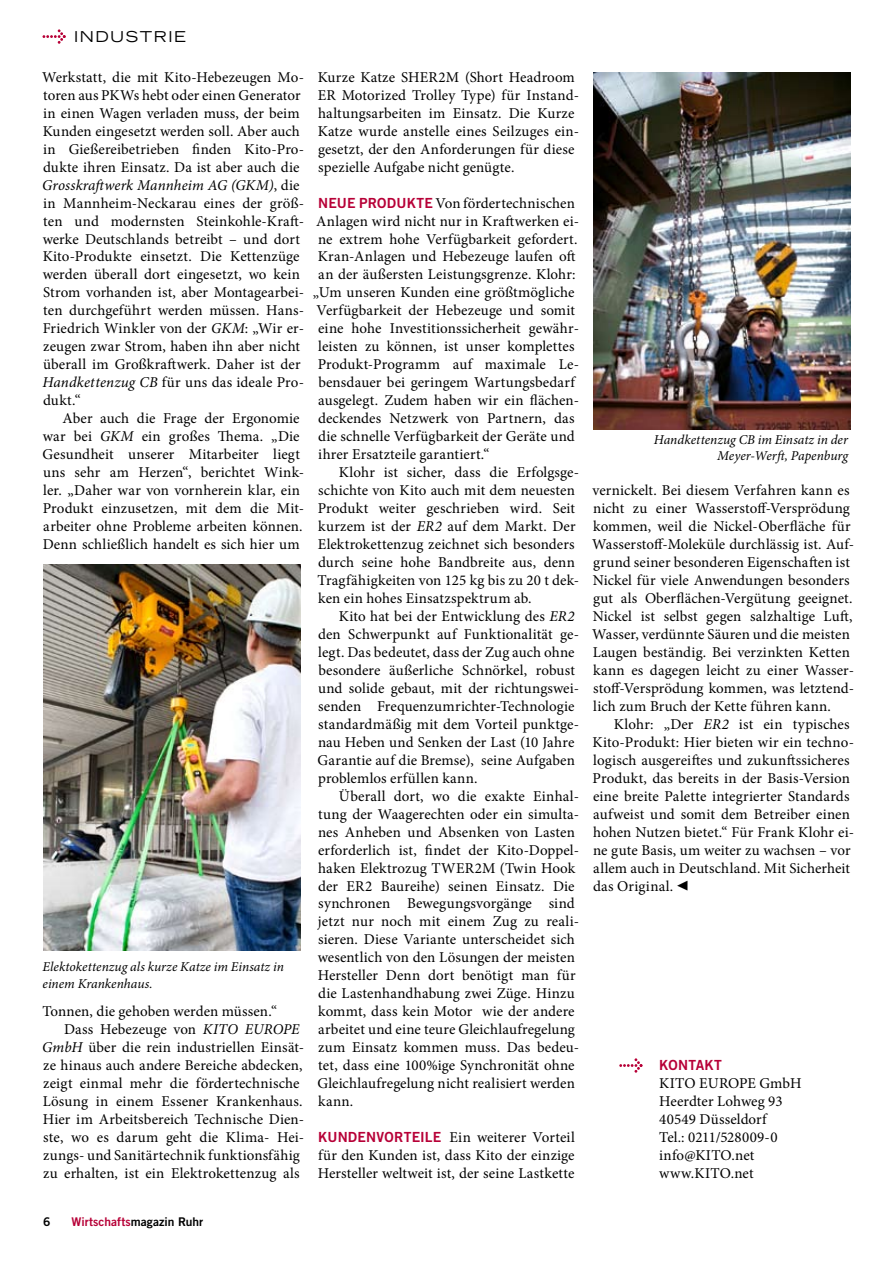
<style>
.page{position:relative;width:893px;height:1263px;background:#fff}
.page>*{position:absolute;margin:0;border:0;box-sizing:border-box;transform-origin:0 0}
.t1{font:15px/18px "Minion Pro";letter-spacing:.005em;color:#000}
.t2{font:expanded 15px "Trade Gothic LT Std";letter-spacing:.1em;color:#000}
.t3{font:13.95px "Trade Gothic LT Std Bd 2";letter-spacing:.005em;color:#b70037}
.t4{font:italic 13.5px/16.2px "Minion Pro";color:#000;text-align:right}
.t5{font:12px "Trade Gothic LT Std Bd 2";color:#b70037}
.s1{font-style:italic}
.s2{font-family:"Trade Gothic LT Std Bd 2";font-size:13.95px;color:#b70037}
.s3{color:#000}
.s4{font-size:21px}
</style>
<div class="page">
<svg style="left:43px;top:29px;width:23px;height:15px"></svg>
<svg style="left:619px;top:1058px;width:23px;height:15px"></svg>
<img style="left:593px;top:72px;width:257px;height:357px">
<img style="left:44px;top:564px;width:257px;height:387px">
<p class="t2" style="left:74px;top:27px;width:111px">INDUSTRIE</p>
<p class="t1" style="left:42px;top:68px;width:263px">Werkstatt, die mit Kito<span class="s1">-</span>Hebezeugen Mo&shy;toren aus PKWs hebt oder einen Generator in einen Wagen verladen muss, der beim Kunden eingesetzt werden soll. Aber auch in Gießereibetrieben finden Kito-Pro&shy;dukte ihren Einsatz. Da ist aber auch die <span class="s1">Grosskraftwerk Mannheim AG (GKM)</span>, die in Mannheim-Neckarau eines der größ&shy;ten und modernsten Steinkohle-Kraft&shy;werke Deutschlands betreibt – und dort Kito<span class="s1">-</span>Produkte einsetzt. Die Kettenzüge werden überall dort eingesetzt, wo kein Strom vorhanden ist, aber Montagearbei&shy;ten durchgeführt werden müssen. Hans-Friedrich Winkler von der <span class="s1">GKM</span>: „Wir er&shy;zeugen zwar Strom, haben ihn aber nicht überall im Großkraftwerk. Daher ist der <span class="s1">Handkettenzug CB</span> für uns das ideale Pro&shy;dukt.“</p>
<p class="t1" style="left:43px;top:409px;width:263px;text-indent:20px">Aber auch die Frage der Ergonomie war bei <span class="s1">GKM</span> ein großes Thema. „Die Gesundheit unserer Mitarbeiter liegt uns sehr am Herzen“, berichtet Wink&shy;ler. „Daher war von vornherein klar, ein Produkt einzusetzen, mit dem die Mit&shy;arbeiter ohne Probleme arbeiten können.<br>Denn schließlich handelt es sich hier um</p>
<p class="t4" style="left:43px;top:959px;width:243px;text-align:left">Elektokettenzug als kurze Katze im Einsatz in einem Krankenhaus.</p>
<p class="t1" style="left:42px;top:1002px;width:236px">Tonnen, die gehoben werden müssen.“</p>
<p class="t1" style="left:64px;top:1020px;width:235px">Dass Hebezeuge von <span class="s1">KITO Europe</span></p>
<p class="t1" style="left:42px;top:1038px;width:263px"><span class="s1">GmbH</span> über die rein industriellen Einsät-</p>
<p class="t1" style="left:43px;top:1056px;width:261px">ze hinaus auch andere Bereiche abdecken,</p>
<p class="t1" style="left:43px;top:1074px;width:258px">zeigt einmal mehr die fördertechnische</p>
<p class="t1" style="left:43px;top:1092px;width:261px">Lösung in einem Essener Krankenhaus.</p>
<p class="t1" style="left:43px;top:1110px;width:263px">Hier im Arbeitsbereich Technische Dien-</p>
<p class="t1" style="left:43px;top:1128px;width:262px">ste, wo es darum geht die Klima- Hei-</p>
<p class="t1" style="left:43px;top:1146px;width:258px">zungs- und Sanitärtechnik funktionsfähig</p>
<p class="t1" style="left:43px;top:1164px;width:258px">zu erhalten, ist ein Elektrokettenzug als</p>
<p class="t1" style="left:318px;top:68px;width:263px">Kurze Katze SHER2M (Short Headroom ER Motorized Trolley Type) für Instand&shy;haltungsarbeiten im Einsatz. Die Kurze Katze wurde anstelle eines Seilzuges ein&shy;gesetzt, der den Anforderungen für diese spezielle Aufgabe nicht genügte.</p>
<p class="t1" style="left:318px;top:194px;width:258px"><span class="s2">N EUE PRO DUKTE</span> Von fördertechnischen</p>
<p class="t1" style="left:316px;top:212px;width:264px">Anlagen wird nicht nur in Kraftwerken ei-</p>
<p class="t1" style="left:318px;top:230px;width:261px">ne extrem hohe Verfügbarkeit gefordert.</p>
<p class="t1" style="left:318px;top:248px;width:259px">Kran-Anlagen und Hebezeuge laufen oft</p>
<p class="t1" style="left:318px;top:266px;width:259px">an der äußersten Leistungsgrenze. Klohr:</p>
<p class="t1" style="left:313px;top:284px;width:263px">„Um unseren Kunden eine größtmögliche</p>
<p class="t1" style="left:317px;top:302px;width:260px">Verfügbarkeit der Hebezeuge und somit</p>
<p class="t1" style="left:318px;top:320px;width:262px">eine hohe Investitionssicherheit gewähr-</p>
<p class="t1" style="left:318px;top:338px;width:258px">leisten zu können, ist unser komplettes</p>
<p class="t1" style="left:318px;top:356px;width:263px">Produkt-Programm auf maximale Le-</p>
<p class="t1" style="left:318px;top:374px;width:258px">bensdauer bei geringem Wartungsbedarf</p>
<p class="t1" style="left:318px;top:391px;width:262px">ausgelegt. Zudem haben wir ein flächen-</p>
<p class="t1" style="left:318px;top:409px;width:258px">deckendes Netzwerk von Partnern, das</p>
<p class="t1" style="left:318px;top:427px;width:258px">die schnelle Verfügbarkeit der Geräte und</p>
<p class="t1" style="left:318px;top:445px;width:173px">ihrer Ersatzteile garantiert.“</p>
<p class="t1" style="left:339px;top:463px;width:242px">Klohr ist sicher, dass die Erfolgsge-</p>
<p class="t1" style="left:318px;top:481px;width:258px">schichte von Kito auch mit dem neuesten</p>
<p class="t1" style="left:318px;top:499px;width:259px">Produkt weiter geschrieben wird. Seit</p>
<p class="t1" style="left:318px;top:517px;width:259px">kurzem ist der <span class="s1">ER2</span> auf dem Markt. Der</p>
<p class="t1" style="left:318px;top:535px;width:258px">Elektrokettenzug zeichnet sich besonders</p>
<p class="t1" style="left:318px;top:553px;width:258px">durch seine hohe Bandbreite aus, denn</p>
<p class="t1" style="left:317px;top:571px;width:263px">Tragfähigkeiten von 125 kg bis zu 20 t dec-</p>
<p class="t1" style="left:318px;top:589px;width:215px">ken ein hohes Einsatzspektrum ab.</p>
<p class="t1" style="left:339px;top:607px;width:237px">Kito hat bei der Entwicklung des <span class="s1">ER2</span></p>
<p class="t1" style="left:318px;top:625px;width:262px">den Schwerpunkt auf Funktionalität ge-</p>
<p class="t1" style="left:318px;top:643px;width:258px">legt. Das bedeutet, dass der Zug auch ohne</p>
<p class="t1" style="left:318px;top:661px;width:258px">besondere äußerliche Schnörkel, robust</p>
<p class="t1" style="left:318px;top:679px;width:262px">und solide gebaut, mit der richtungswei-</p>
<p class="t1" style="left:318px;top:697px;width:258px">senden Frequenzumrichter-Technologie</p>
<p class="t1" style="left:318px;top:715px;width:262px">standardmäßig mit dem Vorteil punktge-</p>
<p class="t1" style="left:318px;top:733px;width:258px">nau Heben und Senken der Last (10 Jahre</p>
<p class="t1" style="left:318px;top:751px;width:259px">Garantie auf die Bremse), seine Aufgaben</p>
<p class="t1" style="left:318px;top:769px;width:161px">problemlos erfüllen kann.</p>
<p class="t1" style="left:339px;top:787px;width:242px">Überall dort, wo die exakte Einhal-</p>
<p class="t1" style="left:318px;top:805px;width:262px">tung der Waagerechten oder ein simulta-</p>
<p class="t1" style="left:318px;top:823px;width:258px">nes Anheben und Absenken von Lasten</p>
<p class="t1" style="left:318px;top:841px;width:262px">erforderlich ist, findet der Kito-Doppel-</p>
<p class="t1" style="left:318px;top:859px;width:259px">haken Elektrozug TWER2M (Twin Hook</p>
<p class="t1" style="left:318px;top:877px;width:258px">der ER2 Baureihe) seinen Einsatz. Die</p>
<p class="t1" style="left:318px;top:895px;width:258px">synchronen Bewegungsvorgänge sind</p>
<p class="t1" style="left:318px;top:913px;width:263px">jetzt nur noch mit einem Zug zu reali-</p>
<p class="t1" style="left:318px;top:931px;width:258px">sieren. Diese Variante unterscheidet sich</p>
<p class="t1" style="left:318px;top:949px;width:259px">wesentlich von den Lösungen der meisten</p>
<p class="t1" style="left:318px;top:967px;width:259px">Hersteller Denn dort benötigt man für</p>
<p class="t1" style="left:318px;top:985px;width:258px">die Lastenhandhabung zwei Züge. Hinzu</p>
<p class="t1" style="left:318px;top:1002px;width:258px">kommt, dass kein Motor wie der andere</p>
<p class="t1" style="left:318px;top:1020px;width:258px">arbeitet und eine teure Gleichlaufregelung</p>
<p class="t1" style="left:318px;top:1038px;width:262px">zum Einsatz kommen muss. Das bedeu-</p>
<p class="t1" style="left:318px;top:1056px;width:258px">tet, dass eine 100%ige Synchronität ohne</p>
<p class="t1" style="left:318px;top:1074px;width:259px">Gleichlaufregelung nicht realisiert werden</p>
<p class="t1" style="left:318px;top:1092px;width:37px">kann.</p>
<p class="t1" style="left:318px;top:1128px;width:259px;text-align:justify"><span class="s2">KUNDENVORTEILE</span> Ein weiterer Vorteil für den Kunden ist, dass Kito der einzige Hersteller weltweit ist, der seine Lastkette</p>
<p class="t5" style="left:71px;top:1214px;width:133px">WIRTSCHAFTS<span class="s3">MAGAZIN RUHR</span></p>
<p class="t4" style="left:654px;top:432px;width:196px">Handkettenzug CB im Einsatz in der<br>Meyer-Werft, Papenburg</p>
<p class="t1" style="left:592px;top:481px;width:263px">vernickelt. Bei diesem Verfahren kann es nicht zu einer Wasserstoff-Versprödung kommen, weil die Nickel-Oberfläche für Wasserstoff-Moleküle durchlässig ist. Auf&shy;grund seiner besonderen Eigenschaften ist Nickel für viele Anwendungen besonders gut als Oberflächen-Vergütung geeignet.<br>Nickel ist selbst gegen salzhaltige Luft, Wasser, verdünnte Säuren und die meisten Laugen beständig. Bei verzinkten Ketten kann es dagegen leicht zu einer Wasser&shy;stoff-Versprödung kommen, was letztend&shy;lich zum Bruch der Kette führen kann.</p>
<p class="t1" style="left:593px;top:715px;width:263px;text-indent:21px">Klohr: „Der <span class="s1">ER2</span> ist ein typisches Kito-Produkt: Hier bieten wir ein techno&shy;logisch ausgereiftes und zukunftssicheres Produkt, das bereits in der Basis-Version eine breite Palette integrierter Standards aufweist und somit dem Betreiber einen hohen Nutzen bietet.“ Für Frank Klohr ei&shy;ne gute Basis, um weiter zu wachsen – vor allem auch in Deutschland. Mit Sicherheit das Original. <span class="s4">◀</span></p>
<p class="t3" style="left:659px;top:1056px;width:64px">KONTAKT</p>
<p class="t1" style="left:659px;top:1074px;width:59px">KITO Europe</p>
<p class="t1" style="left:659px;top:1074px;width:144px;text-indent:100px">GmbH<br>Heerdter Lohweg 93<br>40549 Düsseldorf<br>Tel.: 0211/528009-0 info@KITO.net www.KITO.net</p>
</div>
